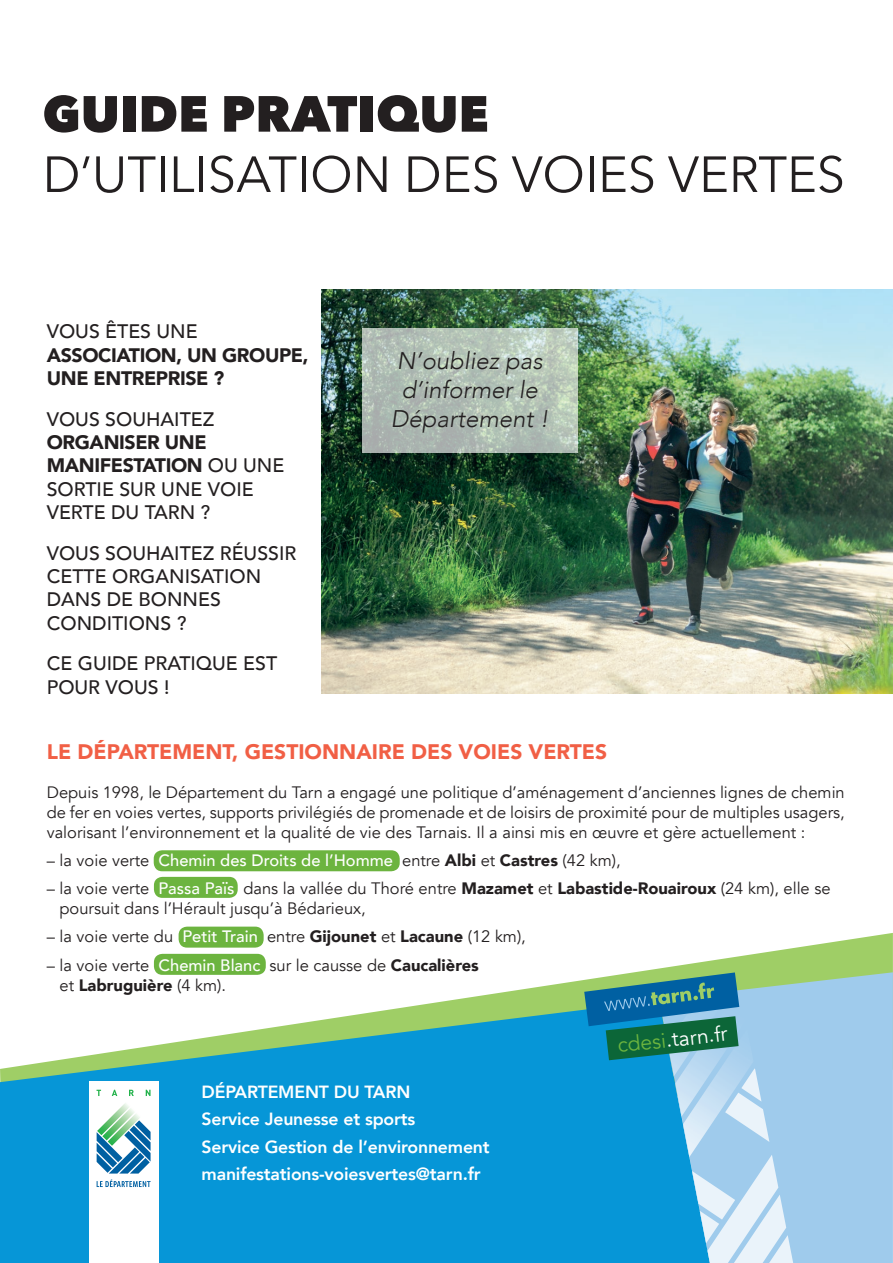
<style>
.page{position:relative;width:893px;height:1263px;background:#fff}
.page>*{position:absolute;margin:0;border:0;box-sizing:border-box;transform-origin:0 0}
.t1{font:50.25px "Avenir Next";color:#231f20}
.t2{font:800 50.25px "Avenir Next";color:#231f20}
.t3{font:italic 300 24px/28.8px "Avenir";color:#231f20;text-align:center}
.t4{font:900 21px "Avenir";color:#f15f45}
.t5{font:21px "Avenir";color:#fff}
.t6{font:500 19.5px/23.4px "Avenir";color:#231f20}
.t7{font:900 19.5px/23.4px "Avenir";letter-spacing:-.02em;color:#231f20}
.t8{font:800 17.55px/27.5px "Avenir";letter-spacing:-.01em;color:#fff}
.t9{font:16.5px/19.8px "Avenir";color:#231f20}
.s1{font-weight:900}
.s2{font-weight:500;color:#fff}
.s3{color:#6cb43f}
</style>
<div class="page">
<div style="left:154px;top:850px;width:246px;height:21px;background:#6cb43f;border-radius:9px"></div>
<div style="left:154px;top:877px;width:84px;height:21px;background:#6cb43f;border-radius:9px"></div>
<div style="left:179px;top:927px;width:85px;height:21px;background:#6cb43f;border-radius:9px"></div>
<img style="left:322px;top:290px;width:571px;height:404px">
<svg style="left:362px;top:328px;width:216px;height:125px;fill:#b1c0b5"></svg>
<svg style="left:153px;top:933px;width:740px;height:67px"></svg>
<div style="left:739px;top:972px;width:154px;height:291px;background:#9fcbec"></div>
<svg style="left:0;top:1000px;width:692px;height:263px;fill:#0696d7"></svg>
<img style="left:667px;top:1060px;width:7px;height:17px">
<img style="left:683px;top:1028px;width:71px;height:129px">
<img style="left:675px;top:1000px;width:71px;height:116px">
<img style="left:675px;top:1084px;width:6px;height:33px">
<svg style="left:692px;top:1155px;width:101px;height:108px"></svg>
<svg style="left:725px;top:1068px;width:44px;height:74px"></svg>
<div style="left:89px;top:1082px;width:69px;height:181px;background:#fff"></div>
<svg style="left:97px;top:1090px;width:4px;height:6px"></svg>
<svg style="left:112px;top:1090px;width:5px;height:6px"></svg>
<svg style="left:129px;top:1090px;width:5px;height:6px"></svg>
<svg style="left:146px;top:1090px;width:5px;height:6px"></svg>
<svg style="left:97px;top:1103px;width:54px;height:70px"></svg>
<svg style="left:97px;top:1179px;width:54px;height:8px"></svg>
<svg style="left:584px;top:972px;width:155px;height:88px"></svg>
<h1 class="t2" style="left:43px;top:83px;width:448px">GUIDE PRATIQUE</h1>
<h1 class="t1" style="left:43px;top:132px;width:804px">D’UTILISATION DES VOIES VERTES</h1>
<p class="t6" style="left:47px;top:319px;width:152px">VOUS ÊTES UNE</p>
<p class="t7" style="left:47px;top:343px;width:263px">ASSOCIATION, UN GROUPE,<br>UNE ENTREPRISE ?</p>
<p class="t6" style="left:47px;top:406px;width:169px">VOUS SOUHAITEZ</p>
<p class="t6" style="left:47px;top:429px;width:239px"><span class="s1">ORGANISER UNE<br>MANIFESTATION</span> OU UNE<br>SORTIE SUR UNE VOIE<br>VERTE DU TARN ?</p>
<p class="t6" style="left:47px;top:540px;width:251px">VOUS SOUHAITEZ RÉUSSIR<br>CETTE ORGANISATION<br>DANS DE BONNES<br>CONDITIONS ?</p>
<p class="t6" style="left:47px;top:651px;width:232px">CE GUIDE PRATIQUE EST<br>POUR VOUS !</p>
<h2 class="t3" style="left:391px;top:346px;width:159px">N’oubliez pas d’informer le<br>Département !</h2>
<p class="t4" style="left:47px;top:733px;width:562px">LE DÉPARTEMENT, GESTIONNAIRE DES VOIES VERTES</p>
<p class="t9" style="left:47px;top:783px;width:799px;text-align:justify">Depuis 1998, le Département du Tarn a engagé une politique d’aménagement d’anciennes lignes de chemin de fer en voies vertes, supports privilégiés de promenade et de loisirs de proximité pour de multiples usagers, valorisant l’environnement et la qualité de vie des Tarnais. Il a ainsi mis en œuvre et gère actuellement :</p>
<p class="t9" style="left:47px;top:851px;width:575px">– la voie verte <span class="s2">Chemin des Droits de l’Homme</span> entre <span class="s1">Albi</span> et <span class="s1">Castres</span> (42 km),</p>
<p class="t9" style="left:60px;top:879px;width:772px;text-indent:-13px">– la voie verte <span class="s2">Passa Païs</span> dans la vallée du Thoré entre <span class="s1">Mazamet</span> et <span class="s1">Labastide-Rouairoux</span> (24 km), elle se poursuit dans l’Hérault jusqu’à Bédarieux,</p>
<p class="t9" style="left:47px;top:927px;width:481px">– la voie verte du <span class="s2">Petit Train</span> entre <span class="s1">Gijounet</span> et <span class="s1">Lacaune</span> (12 km),</p>
<p class="t9" style="left:60px;top:955px;width:421px;text-indent:-13px">– la voie verte <span class="s2">Chemin Blanc</span> sur le causse de <span class="s1">Caucalières </span>et <span class="s1">Labruguière</span> (4 km).</p>
<p class="t8" style="left:202px;top:1078px;width:290px">DÉPARTEMENT DU TARN<br>Service Jeunesse et sports<br>Service Gestion de l’environnement manifestations-voiesvertes@tarn.fr</p>
<p class="t5" style="left:616px;top:1032px;width:112px;rotate:-6deg"><span class="s3">cdesi</span>.tarn.fr</p>
</div>
